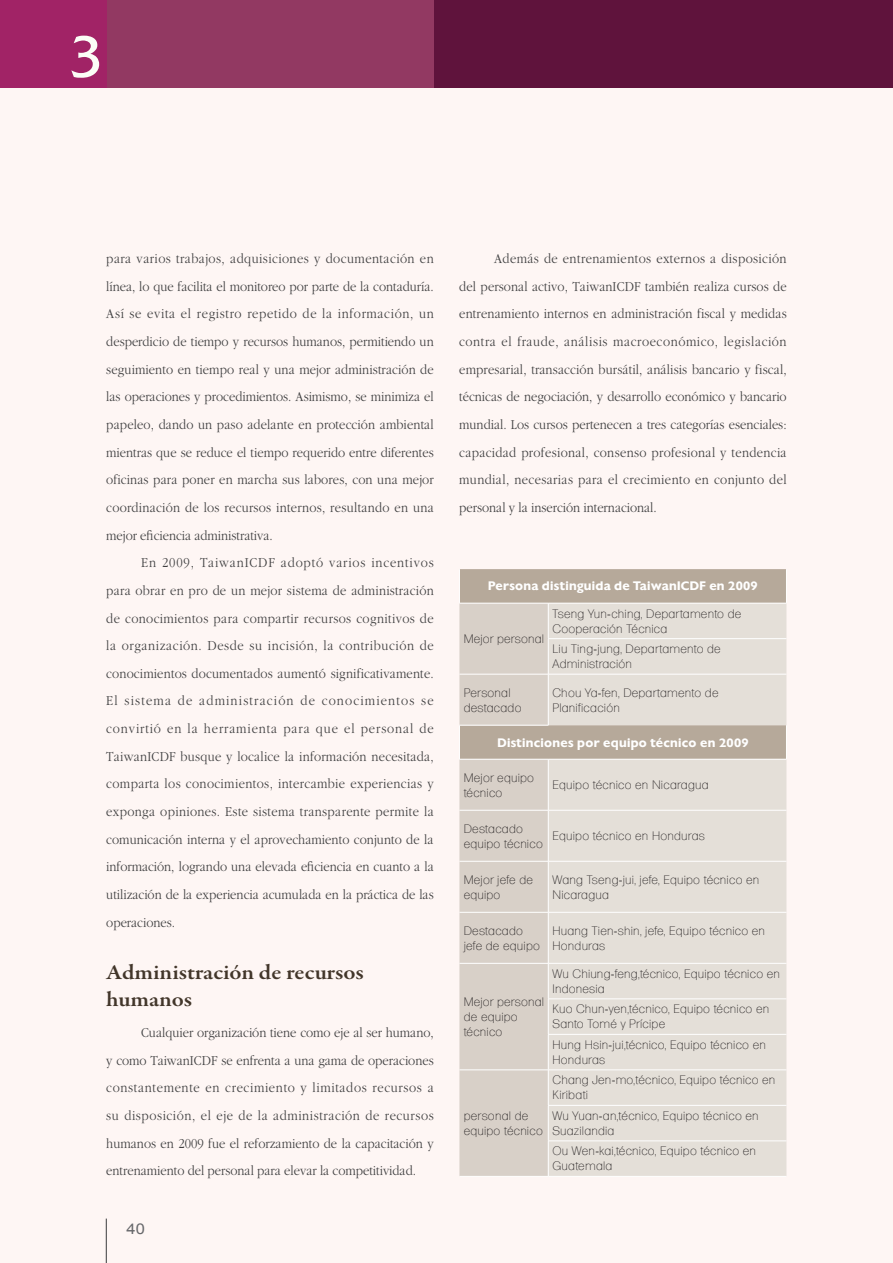
<style>
.page{position:relative;width:893px;height:1263px;background:#fef6f4}
.page>*{position:absolute;margin:0;border:0;box-sizing:border-box;transform-origin:0 0}
.t1{font:300 57px "Quadrat";color:#fbfdf6}
.t2{font:600 21.6px/27.6px "Garamond Premr Pro";color:#42362a;scale:1.11 1}
.t3{font:14.85px "Arial";color:#67686b;scale:1.11 1}
.t4{font:300 14.1px/27.6px "Aplgaram";color:#3e3e3f;text-align:justify;scale:1.11 1}
.t5{font:200 12px/15px "Formula";letter-spacing:.015em;color:#231f20;scale:1.05 1}
.t6{font:600 12px "Chantilly";letter-spacing:.025em;color:#fff;scale:1.05 1}
</style>
<div class="page">
<div style="left:0;top:0;width:893px;height:88px;background:#923962"></div>
<div style="left:0;top:0;width:106px;height:88px;background:#a12366"></div>
<div style="left:434px;top:0;width:459px;height:88px;background:#5f133c"></div>
<hr style="left:106px;top:1218px;width:1px;height:45px;background:#454647">
<div style="left:460px;top:569px;width:326px;height:34px;background:#b6a99a"></div>
<svg style="left:459px;top:604px;width:89px;height:572px;background:#d6cec5"></svg>
<div style="left:548px;top:604px;width:238px;height:572px;background:#e4dfd8"></div>
<hr style="left:548px;top:638px;width:238px;height:1px;background:#fff">
<hr style="left:548px;top:674px;width:238px;height:1px;background:#fff">
<hr style="left:548px;top:810px;width:238px;height:1px;background:#fff">
<hr style="left:548px;top:861px;width:238px;height:1px;background:#fff">
<hr style="left:548px;top:912px;width:238px;height:1px;background:#fff">
<hr style="left:548px;top:963px;width:238px;height:1px;background:#fff">
<hr style="left:548px;top:998px;width:238px;height:1px;background:#fff">
<hr style="left:548px;top:1034px;width:238px;height:1px;background:#fff">
<hr style="left:548px;top:1069px;width:238px;height:1px;background:#fff">
<hr style="left:548px;top:1105px;width:238px;height:1px;background:#fff">
<hr style="left:548px;top:1140px;width:238px;height:1px;background:#fff">
<hr style="left:548px;top:1176px;width:238px;height:1px;background:#fff">
<hr style="left:459px;top:569px;width:1px;height:34px;background:#fff">
<hr style="left:786px;top:569px;width:1px;height:34px;background:#fff">
<hr style="left:548px;top:603px;width:239px;height:1px;background:#fff">
<hr style="left:459px;top:725px;width:1px;height:34px;background:#fff">
<hr style="left:786px;top:725px;width:1px;height:34px;background:#fff">
<hr style="left:548px;top:759px;width:239px;height:1px;background:#fff">
<hr style="left:459px;top:603px;width:89px;height:1px;background:#fff">
<hr style="left:548px;top:603px;width:1px;height:35px;background:#fff">
<hr style="left:548px;top:639px;width:1px;height:35px;background:#fff">
<hr style="left:548px;top:674px;width:1px;height:51px;background:#fff">
<hr style="left:459px;top:674px;width:89px;height:1px;background:#fff">
<hr style="left:459px;top:725px;width:89px;height:1px;background:#fff">
<hr style="left:459px;top:759px;width:89px;height:1px;background:#fff">
<hr style="left:548px;top:759px;width:1px;height:51px;background:#fff">
<hr style="left:548px;top:810px;width:1px;height:51px;background:#fff">
<hr style="left:548px;top:861px;width:1px;height:51px;background:#fff">
<hr style="left:548px;top:912px;width:1px;height:51px;background:#fff">
<hr style="left:548px;top:963px;width:1px;height:36px;background:#fff">
<hr style="left:548px;top:999px;width:1px;height:35px;background:#fff">
<hr style="left:548px;top:1034px;width:1px;height:36px;background:#fff">
<hr style="left:548px;top:1070px;width:1px;height:35px;background:#fff">
<hr style="left:548px;top:1105px;width:1px;height:36px;background:#fff">
<hr style="left:548px;top:1141px;width:1px;height:35px;background:#fff">
<hr style="left:459px;top:810px;width:89px;height:1px;background:#fff">
<hr style="left:459px;top:861px;width:89px;height:1px;background:#fff">
<hr style="left:459px;top:912px;width:89px;height:1px;background:#fff">
<hr style="left:459px;top:963px;width:89px;height:1px;background:#fff">
<hr style="left:459px;top:1069px;width:89px;height:1px;background:#fff">
<hr style="left:459px;top:1176px;width:89px;height:1px;background:#fff">
<h1 class="t1" style="left:67px;top:23px;width:39px">3</h1>
<p class="t4" style="left:106px;top:246px;width:296px">para varios trabajos, adquisiciones y documentación en línea, lo que facilita el monitoreo por parte de la contaduría.<br>Así se evita el registro repetido de la información, un desperdicio de tiempo y recursos humanos, permitiendo un seguimiento en tiempo real y una mejor administración de las operaciones y procedimientos. Asimismo, se minimiza el papeleo, dando un paso adelante en protección ambiental mientras que se reduce el tiempo requerido entre diferentes oficinas para poner en marcha sus labores, con una mejor coordinación de los recursos internos, resultando en una mejor eficiencia administrativa.</p>
<p class="t4" style="left:106px;top:550px;width:296px;text-indent:35px">En 2009, TaiwanICDF adoptó varios incentivos para obrar en pro de un mejor sistema de administración de conocimientos para compartir recursos cognitivos de la organización. Desde su incisión, la contribución de conocimientos documentados aumentó significativamente.<br>El sistema de administración de conocimientos se convirtió en la herramienta para que el personal de TaiwanICDF busque y localice la información necesitada, comparta los conocimientos, intercambie experiencias y exponga opiniones. Este sistema transparente permite la comunicación interna y el aprovechamiento conjunto de la información, logrando una elevada eficiencia en cuanto a la utilización de la experiencia acumulada en la práctica de las operaciones.</p>
<h2 class="t2" style="left:106px;top:957px;width:234px">Administración de recursos humanos</h2>
<p class="t4" style="left:106px;top:1020px;width:296px;text-indent:35px">Cualquier organización tiene como eje al ser humano, y como TaiwanICDF se enfrenta a una gama de operaciones constantemente en crecimiento y limitados recursos a su disposición, el eje de la administración de recursos humanos en 2009 fue el reforzamiento de la capacitación y entrenamiento del personal para elevar la competitividad.</p>
<p class="t3" style="left:126px;top:1220px;width:18px">40</p>
<p class="t4" style="left:459px;top:246px;width:296px;text-indent:35px">Además de entrenamientos externos a disposición del personal activo, TaiwanICDF también realiza cursos de entrenamiento internos en administración fiscal y medidas contra el fraude, análisis macroeconómico, legislación empresarial, transacción bursátil, análisis bancario y fiscal, técnicas de negociación, y desarrollo económico y bancario mundial. Los cursos pertenecen a tres categorías esenciales: capacidad profesional, consenso profesional y tendencia mundial, necesarias para el crecimiento en conjunto del personal y la inserción internacional.</p>
<p class="t6" style="left:488px;top:578px;width:258px">Persona distinguida de TaiwanICDF en 2009</p>
<p class="t5" style="left:464px;top:631px;width:78px">Mejor personal</p>
<p class="t5" style="left:552px;top:606px;width:181px">Tseng Yun-ching, Departamento de<br>Cooperación Técnica</p>
<p class="t5" style="left:552px;top:641px;width:162px">Liu Ting-jung, Departamento de<br>Administración</p>
<p class="t5" style="left:464px;top:685px;width:57px">Personal destacado</p>
<p class="t5" style="left:552px;top:685px;width:160px">Chou Ya-fen, Departamento de<br>Planificación</p>
<p class="t6" style="left:497px;top:734px;width:241px">Distinciones por equipo técnico en 2009</p>
<p class="t5" style="left:464px;top:770px;width:68px">Mejor equipo técnico</p>
<p class="t5" style="left:552px;top:777px;width:150px">Equipo técnico en Nicaragua</p>
<p class="t5" style="left:464px;top:821px;width:77px">Destacado equipo técnico</p>
<p class="t5" style="left:552px;top:828px;width:147px">Equipo técnico en Honduras</p>
<p class="t5" style="left:464px;top:872px;width:68px">Mejor jefe de equipo</p>
<p class="t5" style="left:552px;top:872px;width:198px">Wang Tseng-jui, jefe, Equipo técnico en<br>Nicaragua</p>
<p class="t5" style="left:464px;top:923px;width:74px">Destacado jefe de equipo</p>
<p class="t5" style="left:552px;top:923px;width:204px">Huang Tien-shin, jefe, Equipo técnico en<br>Honduras</p>
<p class="t5" style="left:464px;top:994px;width:78px">Mejor personal de equipo técnico</p>
<p class="t5" style="left:464px;top:1108px;width:77px">personal de equipo técnico</p>
<p class="t5" style="left:552px;top:966px;width:218px">Wu Chiung-feng,técnico, Equipo técnico en<br>Indonesia</p>
<p class="t5" style="left:552px;top:1002px;width:208px">Kuo Chun-yen,técnico, Equipo técnico en<br>Santo Tomé y Prícipe</p>
<p class="t5" style="left:552px;top:1037px;width:205px">Hung Hsin-jui,técnico, Equipo técnico en<br>Honduras</p>
<p class="t5" style="left:552px;top:1073px;width:214px">Chang Jen-mo,técnico, Equipo técnico en<br>Kiribati</p>
<p class="t5" style="left:552px;top:1108px;width:198px">Wu Yuan-an,técnico, Equipo técnico en<br>Suazilandia</p>
<p class="t5" style="left:552px;top:1144px;width:195px">Ou Wen-kai,técnico, Equipo técnico en<br>Guatemala</p>
</div>
